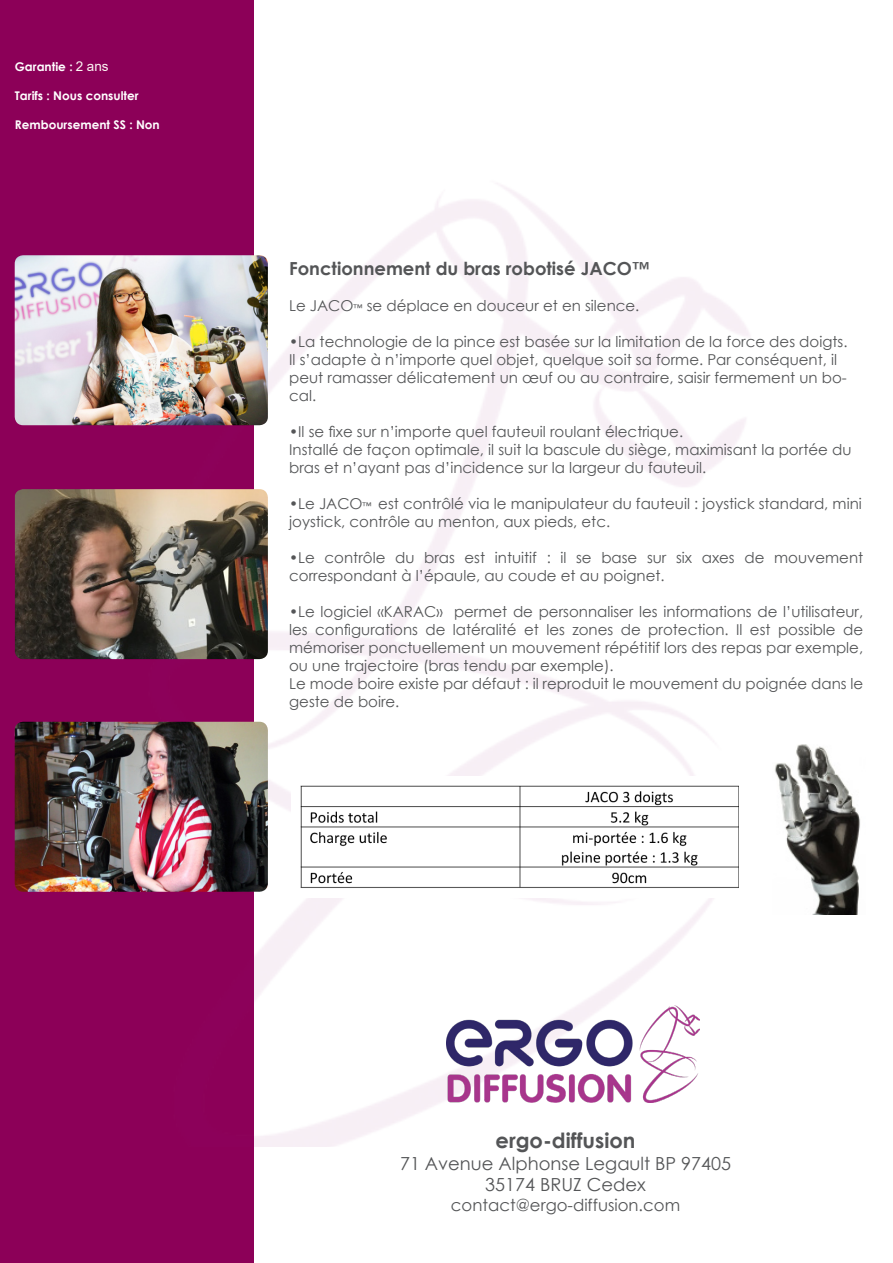
<style>
.page{position:relative;width:893px;height:1263px;background:#fff}
.page>*{position:absolute;margin:0;border:0;box-sizing:border-box;transform-origin:0 0}
.t1{font:700 21px "Century Gothic";color:#545557}
.t2{font:18px/21.6px "Century Gothic";color:#545557;text-align:center}
.t3{font:700 18px "Century Gothic";color:#545557}
.t4{font:16.5px "Century Gothic";color:#545557}
.t5{font:15px/18px "Century Gothic";color:#545557}
.t6{font:13.5px "Arial";color:#fef7f4}
.t7{font:700 12px "Century Gothic";color:#fff}
.s1{font-size:9px}
</style>
<div class="page">
<div style="left:0;top:0;width:253px;height:1263px;background:#8c0058"></div>
<img style="left:97px;top:148px;width:653px;height:998px">
<img style="left:446px;top:1005px;width:254px;height:97px">
<img style="left:15px;top:255px;width:253px;height:170px">
<img style="left:15px;top:489px;width:253px;height:170px">
<img style="left:15px;top:722px;width:253px;height:170px">
<img style="left:775px;top:744px;width:85px;height:170px">
<img style="left:291px;top:776px;width:448px;height:121px">
<p class="t6" style="left:76px;top:57px;width:35px">2 ans</p>
<p class="t7" style="left:15px;top:58px;width:59px">Garantie :</p>
<p class="t7" style="left:15px;top:86px;width:125px">Tarifs : Nous consulter</p>
<p class="t7" style="left:15px;top:115px;width:146px">Remboursement SS : Non</p>
<p class="t3" style="left:289px;top:255px;width:362px">Fonctionnement du bras robotisé JACO™</p>
<p class="t5" style="left:289px;top:296px;width:352px">Le JACO<span class="s1">™</span> se déplace en douceur et en silence.</p>
<p class="t5" style="left:289px;top:332px;width:560px">•La technologie de la pince est basée sur la limitation de la force des doigts.</p>
<p class="t5" style="left:289px;top:350px;width:559px">Il s’adapte à n’importe quel objet, quelque soit sa forme. Par conséquent, il peut ramasser délicatement un œuf ou au contraire, saisir fermement un bo&shy;cal.</p>
<p class="t5" style="left:289px;top:422px;width:396px">•Il se fixe sur n’importe quel fauteuil roulant électrique.</p>
<p class="t5" style="left:289px;top:440px;width:564px">Installé de façon optimale, il suit la bascule du siège, maximisant la portée du bras et n’ayant pas d’incidence sur la largeur du fauteuil.</p>
<p class="t5" style="left:289px;top:494px;width:574px">•Le JACO<span class="s1">™</span> est contrôlé via le manipulateur du fauteuil : joystick standard, mini joystick, contrôle au menton, aux pieds, etc.</p>
<p class="t5" style="left:289px;top:548px;width:576px">•Le contrôle du bras est intuitif : il se base sur six axes de mouvement</p>
<p class="t5" style="left:289px;top:566px;width:377px">correspondant à l’épaule, au coude et au poignet.</p>
<p class="t5" style="left:289px;top:602px;width:576px">•Le logiciel «KARAC» permet de personnaliser les informations de l’utilisateur, les configurations de latéralité et les zones de protection. Il est possible de</p>
<p class="t5" style="left:289px;top:638px;width:576px">mémoriser ponctuellement un mouvement répétitif lors des repas par exemple, ou une trajectoire (bras tendu par exemple).</p>
<p class="t5" style="left:289px;top:674px;width:576px">Le mode boire existe par défaut : il reproduit le mouvement du poignée dans le geste de boire.</p>
<h1 class="t1" style="left:496px;top:1124px;width:141px">ergo-diffusion</h1>
<p class="t2" style="left:400px;top:1152px;width:333px">71 Avenue Alphonse Legault BP 97405<br>35174 BRUZ Cedex</p>
<p class="t4" style="left:451px;top:1193px;width:231px">contact@ergo-diffusion.com</p>
</div>
